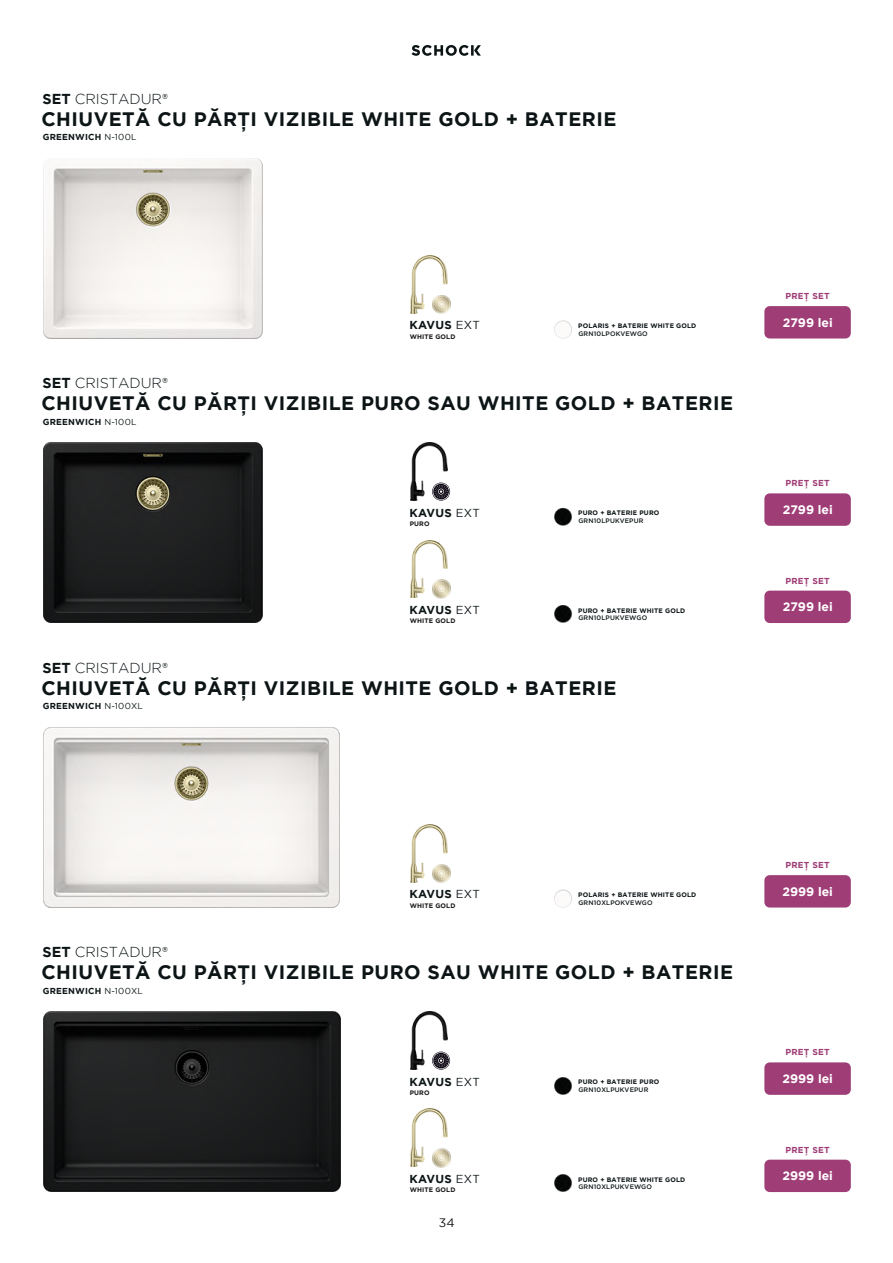
<style>
.page{position:relative;width:893px;height:1263px;background:#fff}
.page>*{position:absolute;margin:0;border:0;box-sizing:border-box;transform-origin:0 0}
.t1{font:700 19.5px "Gotham";letter-spacing:.025em;color:#0c1416}
.t2{font:300 14.4px "Gotham";color:#0c1416}
.t3{font:700 12.3px "Gotham";color:#fff}
.t4{font:12.3px "Gotham";color:#181716}
.t5{font:700 11.55px "Gotham";letter-spacing:.025em;color:#0c1416}
.t6{font:700 8.7px "Gotham";letter-spacing:.025em;color:#0c1416}
.t7{font:700 8.7px "Gotham";letter-spacing:.025em;color:#9e3d76}
.t8{font:700 6.45px "Gotham";letter-spacing:.025em;color:#0c1416}
.t9{font:500 6.45px "Gotham";letter-spacing:.025em;color:#0c1416}
.t10{font:700 6.45px "Gotham";letter-spacing:.025em;color:#181716}
.s1{font-weight:700}
.s2{font-weight:400}
</style>
<div class="page">
<div style="left:764px;top:1160px;width:87px;height:32px;background:#9e3d76;border-radius:5px"></div>
<div style="left:764px;top:1062px;width:87px;height:33px;background:#9e3d76;border-radius:5px"></div>
<img style="left:554px;top:1174px;width:18px;height:18px">
<img style="left:554px;top:1077px;width:18px;height:17px">
<img style="left:436px;top:1150px;width:14px;height:17px">
<img style="left:410px;top:1109px;width:37px;height:57px">
<img style="left:410px;top:1012px;width:37px;height:57px">
<svg style="left:432px;top:1051px;width:18px;height:18px"></svg>
<img style="left:44px;top:1012px;width:297px;height:180px">
<div style="left:764px;top:875px;width:87px;height:32px;background:#9e3d76;border-radius:5px"></div>
<img style="left:554px;top:890px;width:18px;height:17px">
<img style="left:438px;top:866px;width:12px;height:17px">
<img style="left:410px;top:824px;width:37px;height:58px">
<img style="left:43px;top:727px;width:297px;height:180px">
<div style="left:764px;top:591px;width:87px;height:32px;background:#9e3d76;border-radius:5px"></div>
<div style="left:764px;top:493px;width:87px;height:33px;background:#9e3d76;border-radius:5px"></div>
<img style="left:554px;top:605px;width:18px;height:18px">
<img style="left:554px;top:508px;width:18px;height:18px">
<img style="left:447px;top:580px;width:3px;height:17px">
<img style="left:410px;top:540px;width:37px;height:58px">
<img style="left:410px;top:443px;width:37px;height:57px">
<svg style="left:432px;top:483px;width:18px;height:18px"></svg>
<img style="left:43px;top:443px;width:220px;height:180px">
<div style="left:764px;top:306px;width:87px;height:32px;background:#9e3d76;border-radius:5px"></div>
<img style="left:554px;top:321px;width:18px;height:17px">
<img style="left:438px;top:296px;width:12px;height:18px">
<img style="left:410px;top:256px;width:37px;height:57px">
<img style="left:43px;top:158px;width:220px;height:180px">
<svg style="left:412px;top:45px;width:69px;height:11px"></svg>
<p class="t2" style="left:43px;top:90px;width:127px"><span class="s1">SET</span> CRISTADUR®</p>
<p class="t1" style="left:41px;top:106px;width:576px">CHIUVETĂ CU PĂRȚI VIZIBILE WHITE GOLD + BATERIE</p>
<p class="t6" style="left:43px;top:132px;width:95px">GREENWICH <span class="s2">N-100L</span></p>
<p class="t2" style="left:43px;top:374px;width:127px"><span class="s1">SET</span> CRISTADUR®</p>
<p class="t5" style="left:410px;top:318px;width:72px">KAVUS <span class="s2">EXT</span></p>
<p class="t8" style="left:578px;top:321px;width:120px">POLARIS + BATERIE WHITE GOLD</p>
<p class="t10" style="left:410px;top:332px;width:47px">WHITE GOLD</p>
<p class="t9" style="left:578px;top:329px;width:71px">GRN10LPOKVEWGO</p>
<p class="t1" style="left:41px;top:390px;width:693px">CHIUVETĂ CU PĂRȚI VIZIBILE PURO SAU WHITE GOLD + BATERIE</p>
<p class="t6" style="left:43px;top:416px;width:95px">GREENWICH <span class="s2">N-100L</span></p>
<p class="t2" style="left:43px;top:659px;width:127px"><span class="s1">SET</span> CRISTADUR®</p>
<p class="t5" style="left:410px;top:505px;width:72px">KAVUS <span class="s2">EXT</span></p>
<p class="t10" style="left:410px;top:519px;width:21px">PURO</p>
<p class="t5" style="left:410px;top:602px;width:72px">KAVUS <span class="s2">EXT</span></p>
<p class="t10" style="left:410px;top:617px;width:47px">WHITE GOLD</p>
<p class="t8" style="left:578px;top:509px;width:83px">PURO + BATERIE PURO</p>
<p class="t9" style="left:578px;top:516px;width:67px">GRN10LPUKVEPUR</p>
<p class="t8" style="left:578px;top:606px;width:109px">PURO + BATERIE WHITE GOLD</p>
<p class="t9" style="left:578px;top:614px;width:70px">GRN10LPUKVEWGO</p>
<p class="t1" style="left:41px;top:675px;width:576px">CHIUVETĂ CU PĂRȚI VIZIBILE WHITE GOLD + BATERIE</p>
<p class="t6" style="left:43px;top:701px;width:102px">GREENWICH <span class="s2">N-100XL</span></p>
<p class="t7" style="left:785px;top:290px;width:46px">PREȚ SET</p>
<p class="t3" style="left:783px;top:314px;width:51px">2799 lei</p>
<p class="t7" style="left:785px;top:477px;width:46px">PREȚ SET</p>
<p class="t3" style="left:783px;top:501px;width:51px">2799 lei</p>
<p class="t7" style="left:785px;top:575px;width:46px">PREȚ SET</p>
<p class="t3" style="left:783px;top:598px;width:51px">2799 lei</p>
<p class="t2" style="left:43px;top:943px;width:127px"><span class="s1">SET</span> CRISTADUR®</p>
<p class="t5" style="left:410px;top:886px;width:72px">KAVUS <span class="s2">EXT</span></p>
<p class="t8" style="left:578px;top:890px;width:120px">POLARIS + BATERIE WHITE GOLD</p>
<p class="t10" style="left:410px;top:901px;width:47px">WHITE GOLD</p>
<p class="t9" style="left:578px;top:898px;width:76px">GRN10XLPOKVEWGO</p>
<p class="t1" style="left:41px;top:959px;width:693px">CHIUVETĂ CU PĂRȚI VIZIBILE PURO SAU WHITE GOLD + BATERIE</p>
<p class="t6" style="left:43px;top:985px;width:102px">GREENWICH <span class="s2">N-100XL</span></p>
<p class="t5" style="left:410px;top:1074px;width:72px">KAVUS <span class="s2">EXT</span></p>
<p class="t10" style="left:410px;top:1088px;width:21px">PURO</p>
<p class="t5" style="left:410px;top:1171px;width:72px">KAVUS <span class="s2">EXT</span></p>
<p class="t10" style="left:410px;top:1185px;width:47px">WHITE GOLD</p>
<p class="t4" style="left:439px;top:1214px;width:17px">34</p>
<p class="t8" style="left:578px;top:1078px;width:83px">PURO + BATERIE PURO</p>
<p class="t9" style="left:578px;top:1085px;width:72px">GRN10XLPUKVEPUR</p>
<p class="t8" style="left:578px;top:1175px;width:109px">PURO + BATERIE WHITE GOLD</p>
<p class="t9" style="left:578px;top:1183px;width:75px">GRN10XLPUKVEWGO</p>
<p class="t7" style="left:785px;top:859px;width:46px">PREȚ SET</p>
<p class="t3" style="left:782px;top:883px;width:52px">2999 lei</p>
<p class="t7" style="left:785px;top:1046px;width:46px">PREȚ SET</p>
<p class="t3" style="left:782px;top:1070px;width:52px">2999 lei</p>
<p class="t7" style="left:785px;top:1144px;width:46px">PREȚ SET</p>
<p class="t3" style="left:782px;top:1167px;width:52px">2999 lei</p>
</div>
